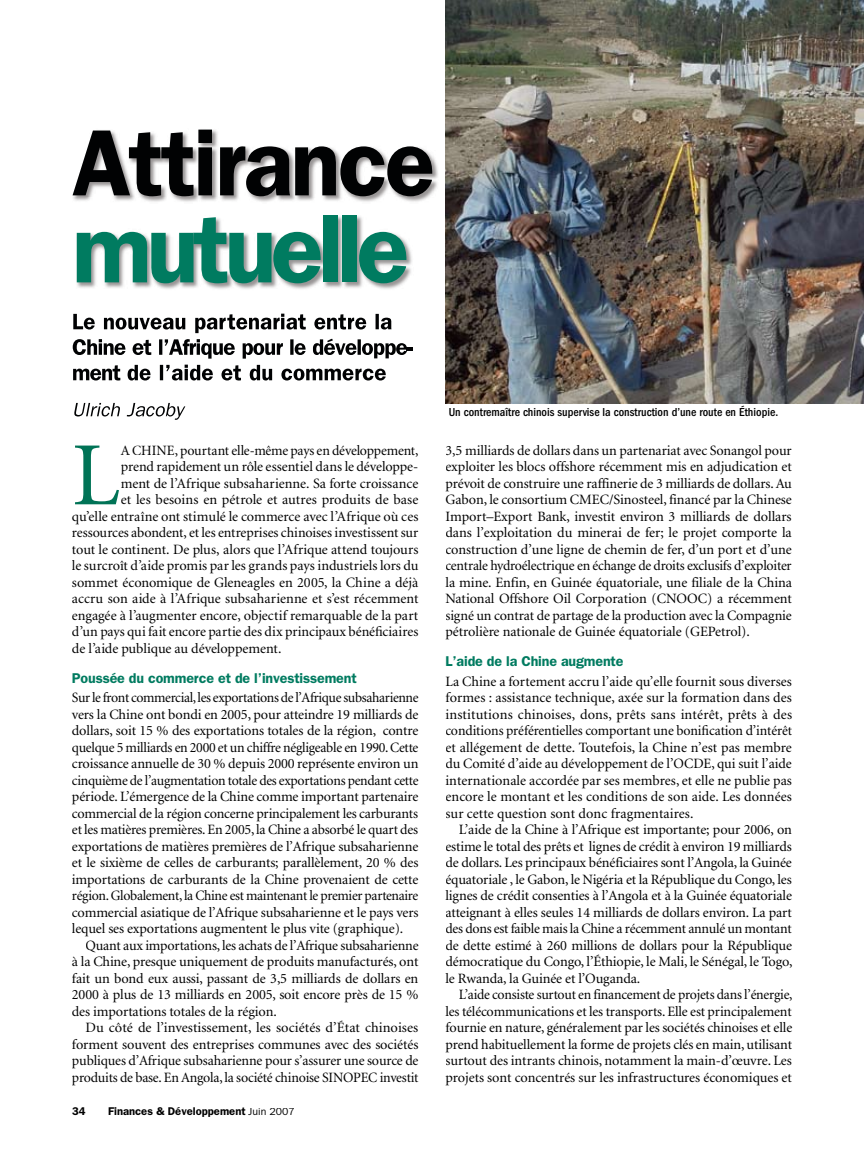
<style>
.page{position:relative;width:864px;height:1161px;background:#fff}
.page>*{position:absolute;margin:0;border:0;box-sizing:border-box;transform-origin:0 0}
.t1{font:600 97.5px "Franklin Gothic";letter-spacing:-.06em;color:#007b60}
.t2{font:90.45px "Minion";color:#007356}
.t3{font:14.25px/16.5px "Minion";letter-spacing:-.005em;color:#000;text-align:justify}
.t4{font:600 14.25px "Franklin Gothic";letter-spacing:-.01em;color:#007b60}
.t5{font:500 condensed 12px "Franklin Gothic";color:#000}
.t6{font:600 11.25px "Franklin Gothic";color:#000}
.s1{font-weight:400;font-size:10.5px}
</style>
<div class="page">
<img style="left:446px;top:0;width:418px;height:404px">
<img style="left:72px;top:129px;width:366px;height:160px">
<img style="left:73px;top:130px;width:359px;height:66px">
<img style="left:72px;top:313px;width:341px;height:94px">
<img style="left:73px;top:314px;width:22px;height:16px">
<img style="left:104px;top:318px;width:81px;height:12px">
<img style="left:195px;top:314px;width:111px;height:19px">
<img style="left:314px;top:314px;width:52px;height:16px">
<img style="left:376px;top:314px;width:16px;height:16px">
<img style="left:73px;top:339px;width:52px;height:16px">
<img style="left:133px;top:340px;width:18px;height:15px">
<img style="left:159px;top:339px;width:76px;height:20px">
<img style="left:243px;top:343px;width:40px;height:16px">
<img style="left:290px;top:339px;width:16px;height:16px">
<img style="left:313px;top:338px;width:94px;height:21px">
<img style="left:73px;top:369px;width:16px;height:11px">
<img style="left:90px;top:365px;width:30px;height:16px">
<img style="left:128px;top:365px;width:23px;height:16px">
<img style="left:160px;top:365px;width:53px;height:16px">
<img style="left:222px;top:365px;width:19px;height:16px">
<img style="left:250px;top:365px;width:22px;height:16px">
<img style="left:281px;top:369px;width:105px;height:12px">
<img style="left:74px;top:403px;width:111px;height:17px">
<h1 class="t1" style="left:72px;top:191px;width:339px">mutuelle</h1>
<h2 class="t2" style="left:72px;top:431px;width:50px">L</h2>
<p class="t3" style="left:121px;top:443px;width:299px">A ChINE, pourtant elle-même pays en développement,</p>
<p class="t3" style="left:121px;top:459px;width:299px">prend rapidement un rôle essentiel dans le développe-</p>
<p class="t3" style="left:121px;top:476px;width:299px">ment de l’Afrique subsaharienne. Sa forte croissance</p>
<p class="t3" style="left:121px;top:492px;width:299px">et les besoins en pétrole et autres produits de base</p>
<p class="t3" style="left:72px;top:509px;width:348px">qu’elle entraîne ont stimulé le commerce avec l’Afrique où ces</p>
<p class="t3" style="left:72px;top:525px;width:348px">ressources abondent, et les entreprises chinoises investissent sur</p>
<p class="t3" style="left:72px;top:542px;width:348px">tout le continent. De plus, alors que l’Afrique attend toujours</p>
<p class="t3" style="left:72px;top:558px;width:348px">le surcroît d’aide promis par les grands pays industriels lors du</p>
<p class="t3" style="left:72px;top:575px;width:348px">sommet économique de Gleneagles en 2005, la Chine a déjà</p>
<p class="t3" style="left:72px;top:591px;width:348px">accru son aide à l’Afrique subsaharienne et s’est récemment</p>
<p class="t3" style="left:72px;top:608px;width:348px">engagée à l’augmenter encore, objectif remarquable de la part</p>
<p class="t3" style="left:72px;top:624px;width:348px">d’un pays qui fait encore partie des dix principaux bénéficiaires</p>
<p class="t3" style="left:72px;top:641px;width:211px">de l’aide publique au développement.</p>
<p class="t4" style="left:72px;top:670px;width:286px">Poussée du commerce et de l’investissement</p>
<p class="t3" style="left:72px;top:690px;width:348px">Sur le front commercial, les exportations de l’Afrique subsaharienne vers la Chine ont bondi en 2005, pour atteindre 19 milliards de dollars, soit 15 % des exportations totales de la région, contre quelque 5 milliards en 2000 et un chiffre négligeable en 1990. Cette croissance annuelle de 30 % depuis 2000 représente environ un cinquième de l’augmentation totale des exportations pendant cette période. L’émergence de la Chine comme important partenaire commercial de la région concerne principalement les carburants et les matières premières. En 2005, la Chine a absorbé le quart des exportations de matières premières de l’Afrique subsaharienne et le sixième de celles de carburants; parallèlement, 20 % des importations de carburants de la Chine provenaient de cette région. Globalement, la Chine est maintenant le premier partenaire commercial asiatique de l’Afrique subsaharienne et le pays vers lequel ses exportations augmentent le plus vite (graphique).</p>
<p class="t3" style="left:72px;top:938px;width:348px;text-indent:14px">Quant aux importations, les achats de l’Afrique subsaharienne à la Chine, presque uniquement de produits manufacturés, ont fait un bond eux aussi, passant de 3,5 milliards de dollars en 2000 à plus de 13 milliards en 2005, soit encore près de 15 % des importations totales de la région.</p>
<p class="t3" style="left:72px;top:1020px;width:348px;text-indent:14px">Du côté de l’investissement, les sociétés d’État chinoises forment souvent des entreprises communes avec des sociétés publiques d’Afrique subsaharienne pour s’assurer une source de produits de base. En Angola, la société chinoise SINOPEC investit</p>
<p class="t6" style="left:72px;top:1105px;width:15px">34</p>
<p class="t6" style="left:108px;top:1105px;width:188px">Finances &amp; Développement <span class="s1">Juin 2007</span></p>
<p class="t5" style="left:449px;top:405px;width:331px">Un contremaître chinois supervise la construction d’une route en Éthiopie.</p>
<p class="t3" style="left:445px;top:443px;width:348px">3,5 milliards de dollars dans un partenariat avec Sonangol pour exploiter les blocs offshore récemment mis en adjudication et prévoit de construire une raffinerie de 3 milliards de dollars. Au Gabon, le consortium CMEC/Sinosteel, financé par la Chinese Import–Export Bank, investit environ 3 milliards de dollars dans l’exploitation du minerai de fer; le projet comporte la construction d’une ligne de chemin de fer, d’un port et d’une centrale hydroélectrique en échange de droits exclusifs d’exploiter la mine. Enfin, en Guinée équatoriale, une filiale de la China National Offshore Oil Corporation (CNOOC) a récemment signé un contrat de partage de la production avec la Compagnie pétrolière nationale de Guinée équatoriale (GEPetrol).</p>
<p class="t4" style="left:445px;top:653px;width:180px">L’aide de la Chine augmente</p>
<p class="t3" style="left:445px;top:674px;width:348px">La Chine a fortement accru l’aide qu’elle fournit sous diverses formes : assistance technique, axée sur la formation dans des institutions chinoises, dons, prêts sans intérêt, prêts à des conditions préférentielles comportant une bonification d’intérêt et allégement de dette. Toutefois, la Chine n’est pas membre du Comité d’aide au développement de l’OCDE, qui suit l’aide internationale accordée par ses membres, et elle ne publie pas encore le montant et les conditions de son aide. Les données sur cette question sont donc fragmentaires.</p>
<p class="t3" style="left:445px;top:822px;width:348px;text-indent:13px">L’aide de la Chine à l’Afrique est importante; pour 2006, on estime le total des prêts et lignes de crédit à environ 19 milliards de dollars. Les principaux bénéficiaires sont l’Angola, la Guinée équatoriale , le Gabon, le Nigéria et la République du Congo, les lignes de crédit consenties à l’Angola et à la Guinée équatoriale atteignant à elles seules 14 milliards de dollars environ. La part des dons est faible mais la Chine a récemment annulé un montant de dette estimé à 260 millions de dollars pour la République démocratique du Congo, l’Éthiopie, le Mali, le Sénégal, le Togo, le Rwanda, la Guinée et l’Ouganda.</p>
<p class="t3" style="left:445px;top:987px;width:349px;text-indent:14px">L’aide consiste surtout en financement de projets dans l’énergie, les télécommunications et les transports. Elle est principalement fournie en nature, généralement par les sociétés chinoises et elle prend habituellement la forme de projets clés en main, utilisant surtout des intrants chinois, notamment la main-d’œuvre. Les projets sont concentrés sur les infrastructures économiques et</p>
</div>
